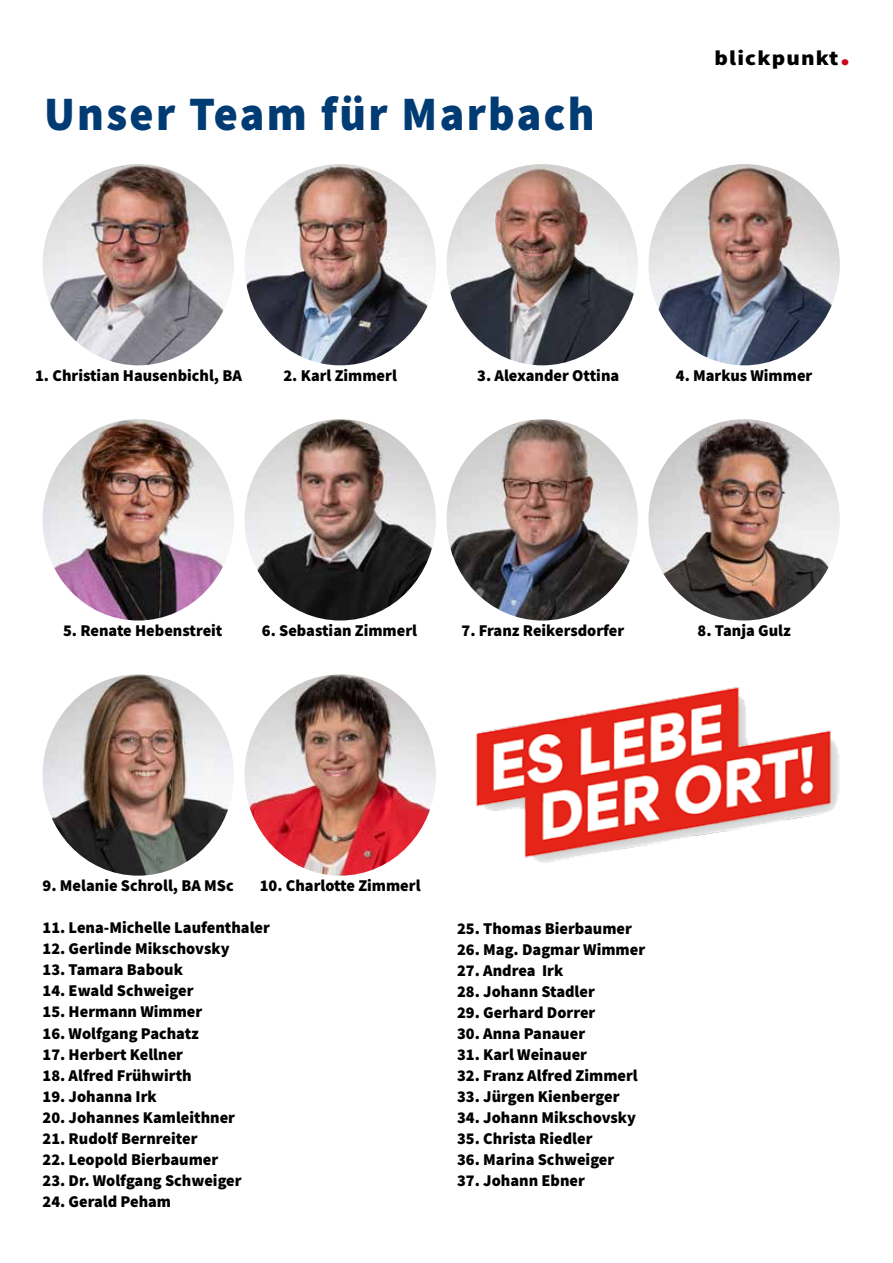
<style>
.page{position:relative;width:893px;height:1263px;background:#fff}
.page>*{position:absolute;margin:0;border:0;box-sizing:border-box;transform-origin:0 0}
.t1{font:900 48px "Source Sans Pro";letter-spacing:.05em;color:#003c73;scale:.96 1}
.t2{font:900 21px "Source Sans Pro";letter-spacing:.05em;color:#000;scale:1.11 1}
.t3{font:900 16.5px "Source Sans Pro";color:#000}
.s1{font-size:30px;color:#cd071e}
</style>
<div class="page">
<img style="left:43px;top:164px;width:191px;height:201px">
<img style="left:43px;top:419px;width:191px;height:201px">
<img style="left:43px;top:674px;width:191px;height:202px">
<img style="left:245px;top:164px;width:191px;height:201px">
<img style="left:244px;top:419px;width:192px;height:201px">
<img style="left:244px;top:674px;width:192px;height:202px">
<img style="left:446px;top:164px;width:192px;height:201px">
<img style="left:446px;top:419px;width:192px;height:201px">
<img style="left:648px;top:164px;width:192px;height:201px">
<img style="left:648px;top:419px;width:192px;height:201px">
<img style="left:476px;top:687px;width:364px;height:176px">
<h1 class="t1" style="left:44px;top:80px;width:575px">Unser Team für Marbach</h1>
<p class="t2" style="left:714px;top:44px;width:124px">blickpunkt<span class="s1">.</span></p>
<p class="t3" style="left:35px;top:364px;width:208px">1. Christian Hausenbichl, BA</p>
<p class="t3" style="left:283px;top:364px;width:115px">2. Karl Zimmerl</p>
<p class="t3" style="left:477px;top:364px;width:144px">3. Alexander Ottina</p>
<p class="t3" style="left:676px;top:364px;width:138px">4. Markus Wimmer</p>
<p class="t3" style="left:63px;top:619px;width:161px">5. Renate Hebenstreit</p>
<p class="t3" style="left:262px;top:619px;width:157px">6. Sebastian Zimmerl</p>
<p class="t3" style="left:461px;top:619px;width:164px">7. Franz Reikersdorfer</p>
<p class="t3" style="left:697px;top:619px;width:95px">8. Tanja Gulz</p>
<p class="t3" style="left:43px;top:874px;width:193px">9. Melanie Schroll, BA MSc</p>
<p class="t3" style="left:260px;top:874px;width:162px">10. Charlotte Zimmerl</p>
<p class="t3" style="left:43px;top:916px;width:229px">11. Lena-Michelle Laufenthaler</p>
<p class="t3" style="left:43px;top:937px;width:189px">12. Gerlinde Mikschovsky</p>
<p class="t3" style="left:43px;top:958px;width:142px">13. Tamara Babouk</p>
<p class="t3" style="left:43px;top:979px;width:153px">14. Ewald Schweiger</p>
<p class="t3" style="left:43px;top:1000px;width:161px">15. Hermann Wimmer</p>
<p class="t3" style="left:43px;top:1021px;width:158px">16. Wolfgang Pachatz</p>
<p class="t3" style="left:43px;top:1042px;width:142px">17. Herbert Kellner</p>
<p class="t3" style="left:43px;top:1063px;width:151px">18. Alfred Frühwirth</p>
<p class="t3" style="left:43px;top:1084px;width:116px">19. Johanna Irk</p>
<p class="t3" style="left:43px;top:1105px;width:194px">20. Johannes Kamleithner</p>
<p class="t3" style="left:43px;top:1126px;width:157px">21. Rudolf Bernreiter</p>
<p class="t3" style="left:43px;top:1148px;width:177px">22. Leopold Bierbaumer</p>
<p class="t3" style="left:43px;top:1169px;width:201px">23. Dr. Wolfgang Schweiger</p>
<p class="t3" style="left:43px;top:1190px;width:130px">24. Gerald Peham</p>
<p class="t3" style="left:457px;top:917px;width:176px">25. Thomas Bierbaumer</p>
<p class="t3" style="left:457px;top:938px;width:190px">26. Mag. Dagmar Wimmer</p>
<p class="t3" style="left:457px;top:959px;width:108px">27. Andrea Irk</p>
<p class="t3" style="left:457px;top:980px;width:139px">28. Johann Stadler</p>
<p class="t3" style="left:457px;top:1001px;width:140px">29. Gerhard Dorrer</p>
<p class="t3" style="left:457px;top:1022px;width:130px">30. Anna Panauer</p>
<p class="t3" style="left:457px;top:1043px;width:131px">31. Karl Weinauer</p>
<p class="t3" style="left:457px;top:1064px;width:182px">32. Franz Alfred Zimmerl</p>
<p class="t3" style="left:457px;top:1085px;width:164px">33. Jürgen Kienberger</p>
<p class="t3" style="left:457px;top:1106px;width:180px">34. Johann Mikschovsky</p>
<p class="t3" style="left:457px;top:1127px;width:137px">35. Christa Riedler</p>
<p class="t3" style="left:457px;top:1148px;width:159px">36. Marina Schweiger</p>
<p class="t3" style="left:457px;top:1169px;width:129px">37. Johann Ebner</p>
</div>
